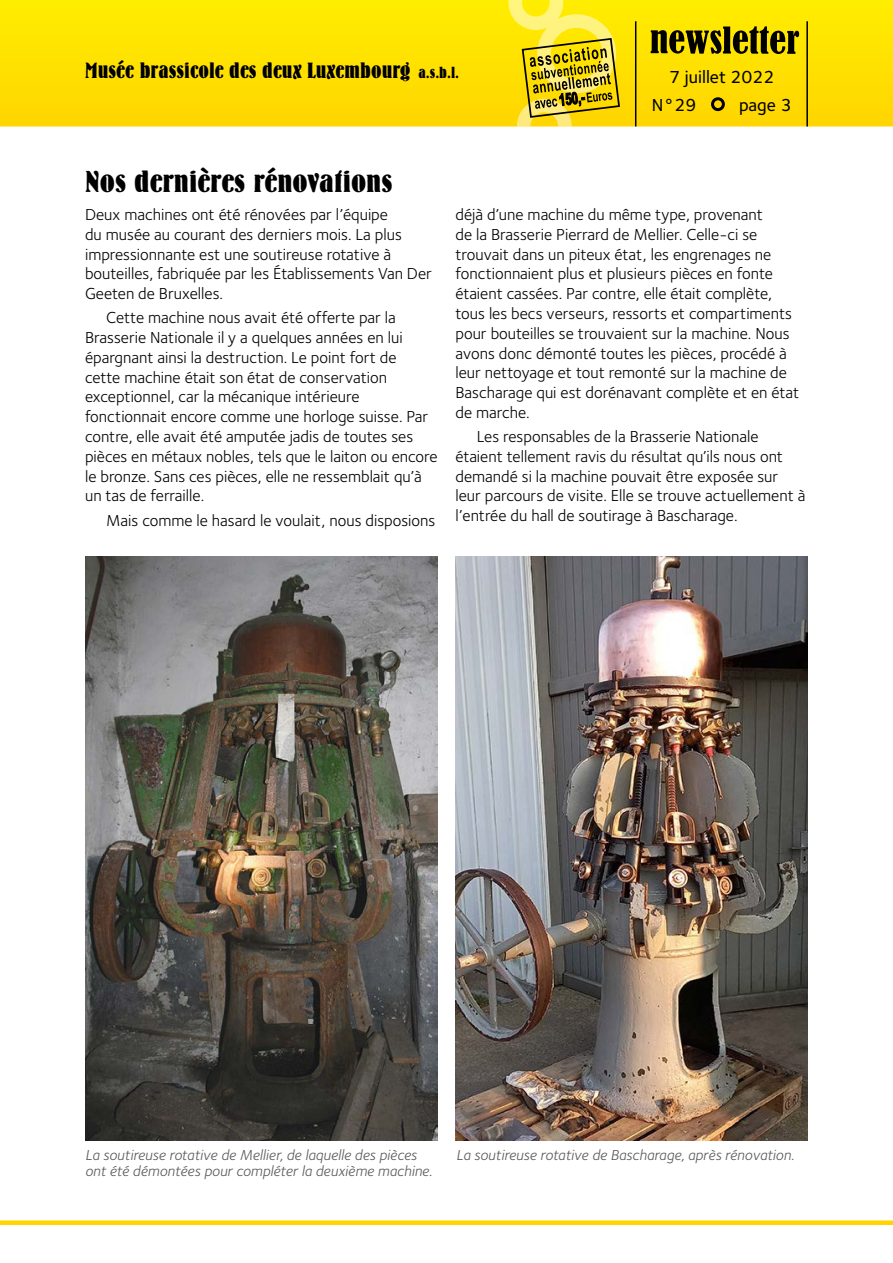
<style>
.page{position:relative;width:893px;height:1263px;background:#fff}
.page>*{position:absolute;margin:0;border:0;box-sizing:border-box;transform-origin:0 0}
.t1{font:30px "Bernhard Bold Condensed BT";color:#000;scale:1.15 1}
.t2{font:21.75px "Bernhard Bold Condensed BT";color:#000;scale:1.1 1}
.t3{font:18px/28.5px "Foundry Sterling Medium CE";color:#000}
.t4{font:16.5px/19.8px "Foundry Sterling Book CE";color:#000}
.t5{font:15px/16.5px "Foundry Sterling Book Italic CE";color:#58585a}
.s1{font-size:15.75px;color:#ffd400}
</style>
<div class="page">
<svg style="left:0;top:0;width:893px;height:126px;background:#fee100"></svg>
<svg style="left:651px;top:26px;width:148px;height:28px;background:#7d7000"></svg>
<div style="left:712px;top:99px;width:11px;height:11px;background:#ffd400;border-radius:50%"></div>
<div style="left:711px;top:97px;width:14px;height:14px;border:3px solid #000;border-radius:50%"></div>
<div style="left:0;top:1220px;width:893px;height:5px;background:#ffd400"></div>
<hr style="left:806px;top:21px;width:2px;height:105px;background:#000">
<svg style="left:508px;top:0;width:129px;height:126px;background:#ddc71e"></svg>
<img style="left:85px;top:556px;width:353px;height:584px">
<img style="left:455px;top:556px;width:353px;height:584px">
<h2 class="t2" style="left:85px;top:58px;width:342px">Musée brassicole des deux Luxembourg <span class="s1">a.s.b.l.</span></h2>
<p class="t3" style="left:652px;top:63px;width:124px;text-indent:17px">7 juillet 2022<br>N°29</p>
<p class="t3" style="left:739px;top:91px;width:54px">page 3</p>
<h1 class="t1" style="left:85px;top:163px;width:269px">Nos dernières rénovations</h1>
<p class="t4" style="left:85px;top:205px;width:348px">Deux machines ont été rénovées par l’équipe<br>du musée au courant des derniers mois. La plus impressionnante est une soutireuse rotative à bouteilles, fabriquée par les Établissements Van Der Geeten de Bruxelles.</p>
<p class="t4" style="left:85px;top:308px;width:354px;text-indent:21px">Cette machine nous avait été offerte par la Brasserie Nationale il y a quelques années en lui épargnant ainsi la destruction. Le point fort de<br>cette machine était son état de conservation exceptionnel, car la mécanique intérieure fonctionnait encore comme une horloge suisse. Par contre, elle avait été amputée jadis de toutes ses pièces en métaux nobles, tels que le laiton ou encore le bronze. Sans ces pièces, elle ne ressemblait qu’à un tas de ferraille.</p>
<p class="t4" style="left:106px;top:510px;width:331px">Mais comme le hasard le voulait, nous disposions</p>
<p class="t4" style="left:455px;top:205px;width:345px">déjà d’une machine du même type, provenant<br>de la Brasserie Pierrard de Mellier. Celle-ci se trouvait dans un piteux état, les engrenages ne fonctionnaient plus et plusieurs pièces en fonte étaient cassées. Par contre, elle était complète, tous les becs verseurs, ressorts et compartiments pour bouteilles se trouvaient sur la machine. Nous avons donc démonté toutes les pièces, procédé à leur nettoyage et tout remonté sur la machine de Bascharage qui est dorénavant complète et en état de marche.</p>
<p class="t4" style="left:455px;top:427px;width:351px;text-indent:21px">Les responsables de la Brasserie Nationale étaient tellement ravis du résultat qu’ils nous ont demandé si la machine pouvait être exposée sur leur parcours de visite. Elle se trouve actuellement à l’entrée du hall de soutirage à Bascharage.</p>
<p class="t5" style="left:85px;top:1146px;width:349px">La soutireuse rotative de Mellier, de laquelle des pièces ont été démontées pour compléter la deuxième machine.</p>
<p class="t5" style="left:456px;top:1146px;width:340px">La soutireuse rotative de Bascharage, après rénovation.</p>
</div>
